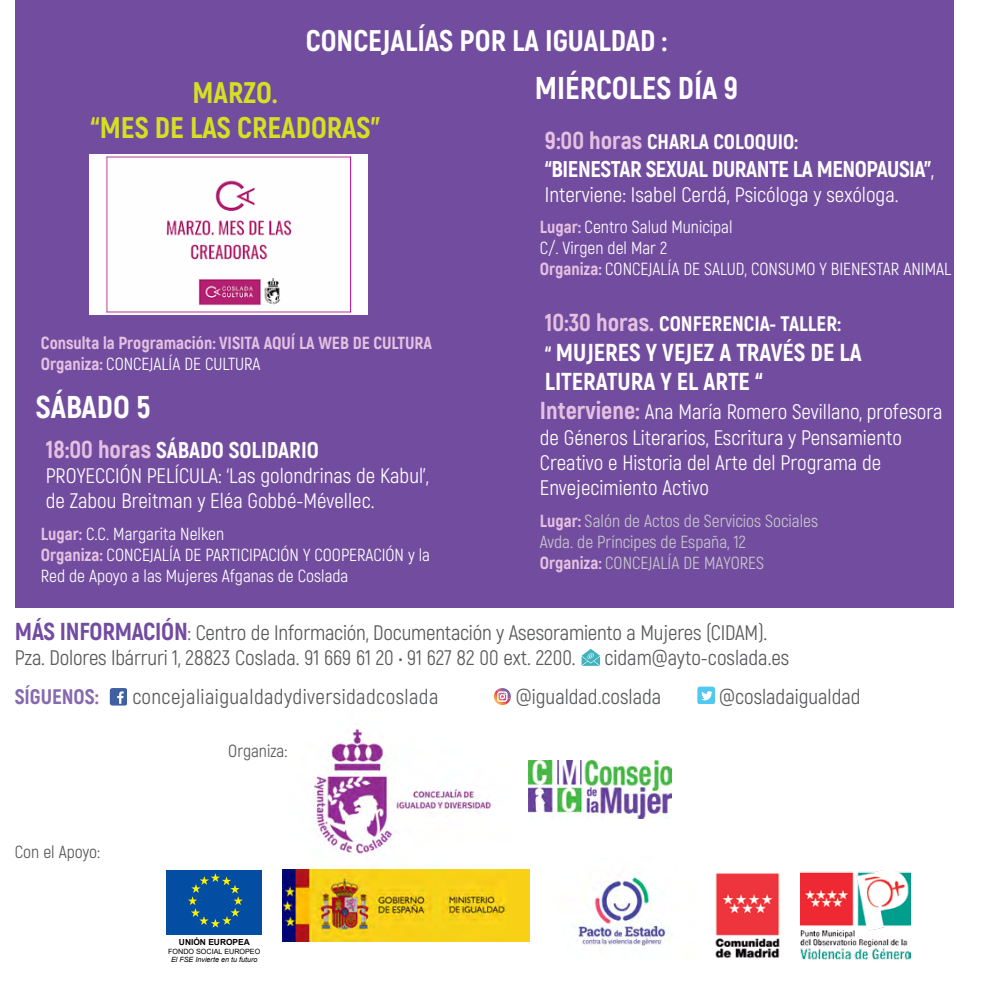
<style>
.page{position:relative;width:993px;height:993px;background:#fff}
.page>*{position:absolute;margin:0;border:0;box-sizing:border-box;transform-origin:0 0}
.t1{font:800 31.5px "Akrobat";color:#fff}
.t2{font:800 29.75px/35.7px "Akrobat";color:#d7df23;text-align:center}
.t3{font:800 29.75px "Akrobat";color:#fff}
.t4{font:800 24.5px/29.4px "Akrobat";color:#fff}
.t5{font:800 22.75px "Akrobat";letter-spacing:-.02em;color:#fff}
.t6{font:800 22.75px "Akrobat";color:#fff}
.t7{font:21px/25.2px "Akrobat";color:#fff}
.t8{font:21px/25.2px "Akrobat";color:#58595b}
.t9{font:800 21px "Akrobat";color:#fff}
.t10{font:21px "Akrobat";letter-spacing:.02em;color:#58595b}
.t11{font:800 21px "Akrobat";color:#8669ae}
.t12{font:17.5px/21px "Akrobat";color:#fff}
.t13{font:17.5px/21px "Akrobat";color:#c7c8ca}
.t14{font:800 17.5px/21px "Akrobat";color:#e5c1e1}
.t15{font:17.5px "Akrobat";color:#58595b}
.t16{font:700 8.4px "Arial";color:#000}
.t17{font:italic 7.17px "Arial";color:#000}
.t18{font:7.17px "Arial";color:#000}
.s1{font-size:24.5px;color:#e5c1e1}
.s2{font-weight:400}
.s3{font-weight:800;color:#e5c1e1}
.s4{font-size:21px}
.s5{font-weight:800;font-size:24.5px;color:#e5c1e1}
.s6{font-weight:400;color:#fff}
.s7{font-weight:800;font-size:24.5px;color:#724c9f}
</style>
<div class="page">
<img style="left:313px;top:723px;width:217px;height:147px">
<div style="left:15px;top:0;width:937px;height:607px;background:#724c9f"></div>
<img style="left:715px;top:873px;width:65px;height:86px">
<div style="left:166px;top:869px;width:96px;height:65px;background:#034ea2"></div>
<svg style="left:188px;top:873px;width:55px;height:54px"></svg>
<div style="left:110px;top:687px;width:17px;height:18px;background:#4061a1;border-radius:3px"></div>
<svg style="left:117px;top:691px;width:7px;height:12px"></svg>
<div style="left:697px;top:686px;width:17px;height:17px;background:#50c9f1;border-radius:3px"></div>
<svg style="left:701px;top:691px;width:11px;height:9px"></svg>
<svg style="left:493px;top:688px;width:17px;height:16px"></svg>
<svg style="left:581px;top:648px;width:19px;height:17px"></svg>
<img style="left:89px;top:155px;width:278px;height:159px">
<img style="left:800px;top:870px;width:110px;height:90px">
<img style="left:574px;top:875px;width:95px;height:72px">
<img style="left:282px;top:869px;width:247px;height:71px">
<img style="left:528px;top:760px;width:142px;height:58px">
<h2 class="t3" style="left:306px;top:22px;width:362px">CONCEJALÍAS POR LA IGUALDAD :</h2>
<h1 class="t1" style="left:535px;top:68px;width:205px">MIÉRCOLES DÍA 9</h1>
<p class="t9" style="left:544px;top:128px;width:255px"><span class="s1">9:00 horas</span> CHARLA COLOQUIO:</p>
<p class="t5" style="left:544px;top:154px;width:390px">“BIENESTAR SEXUAL DURANTE LA MENOPAUSIA”<span class="s2">,</span></p>
<p class="t7" style="left:544px;top:182px;width:355px">Interviene: Isabel Cerdá, Psicóloga y sexóloga.</p>
<p class="t12" style="left:539px;top:217px;width:412px"><span class="s3">Lugar:</span> Centro Salud Municipal<br>C/. Virgen del Mar 2<br><span class="s3">Organiza:</span> CONCEJALÍA DE SALUD, CONSUMO Y BIENESTAR ANIMAL</p>
<p class="t9" style="left:544px;top:310px;width:297px"><span class="s1">10:30 horas.</span> CONFERENCIA- TALLER:</p>
<p class="t4" style="left:544px;top:337px;width:318px"><span class="s4">“</span> MUJERES Y VEJEZ A TRAVÉS DE LA<br>LITERATURA Y EL ARTE “</p>
<p class="t7" style="left:539px;top:399px;width:404px"><span class="s5">Interviene:</span> Ana María Romero Sevillano, profesora de Géneros Literarios, Escritura y Pensamiento Creativo e Historia del Arte del Programa de Envejecimiento Activo</p>
<p class="t13" style="left:539px;top:510px;width:280px"><span class="s3">Lugar:</span> Salón de Actos de Servicios Sociales<br>Avda. de Príncipes de España, 12<br><span class="s3">Organiza:</span> CONCEJALÍA DE MAYORES</p>
<h2 class="t2" style="left:90px;top:74px;width:291px">MARZO.<br>“MES DE LAS CREADORAS”</h2>
<p class="t14" style="left:41px;top:332px;width:392px">Consulta la Programación: VISITA AQUÍ LA WEB DE CULTURA<br>Organiza: <span class="s6">CONCEJALÍA DE CULTURA</span></p>
<h1 class="t1" style="left:36px;top:386px;width:116px">SÁBADO 5</h1>
<p class="t6" style="left:46px;top:435px;width:274px"><span class="s1">18:00 horas</span> SÁBADO SOLIDARIO</p>
<p class="t7" style="left:46px;top:463px;width:384px">PROYECCIÓN PELÍCULA: ‘Las golondrinas de Kabul’, de Zabou Breitman y Eléa Gobbé-Mévellec.</p>
<p class="t12" style="left:41px;top:523px;width:390px"><span class="s3">Lugar:</span> C.C. Margarita Nelken<br><span class="s3">Organiza:</span> CONCEJALÍA DE PARTICIPACIÓN Y COOPERACIÓN y la<br>Red de Apoyo a las Mujeres Afganas de Coslada</p>
<p class="t8" style="left:15px;top:620px;width:753px"><span class="s7">MÁS INFORMACIÓN</span>: Centro de Información, Documentación y Asesoramiento a Mujeres (CIDAM).<br>Pza. Dolores Ibárruri 1, 28823 Coslada. 91 669 61 20 • 91 627 82 00 ext. 2200.</p>
<p class="t8" style="left:604px;top:645px;width:186px">cidam@ayto-coslada.es</p>
<p class="t11" style="left:15px;top:683px;width:85px">SÍGUENOS:</p>
<p class="t10" style="left:132px;top:683px;width:307px">concejaliaigualdadydiversidadcoslada</p>
<p class="t8" style="left:515px;top:683px;width:147px">@igualdad.coslada</p>
<p class="t8" style="left:718px;top:683px;width:143px">@cosladaigualdad</p>
<p class="t15" style="left:15px;top:841px;width:87px">Con el Apoyo:</p>
<p class="t15" style="left:228px;top:740px;width:61px">Organiza:</p>
<p class="t16" style="left:179px;top:935px;width:72px">UNIÓN EUROPEA</p>
<p class="t18" style="left:168px;top:945px;width:94px">FONDO SOCIAL EUROPEO</p>
<p class="t17" style="left:171px;top:954px;width:88px">El FSE Invierte en tu futuro</p>
</div>
